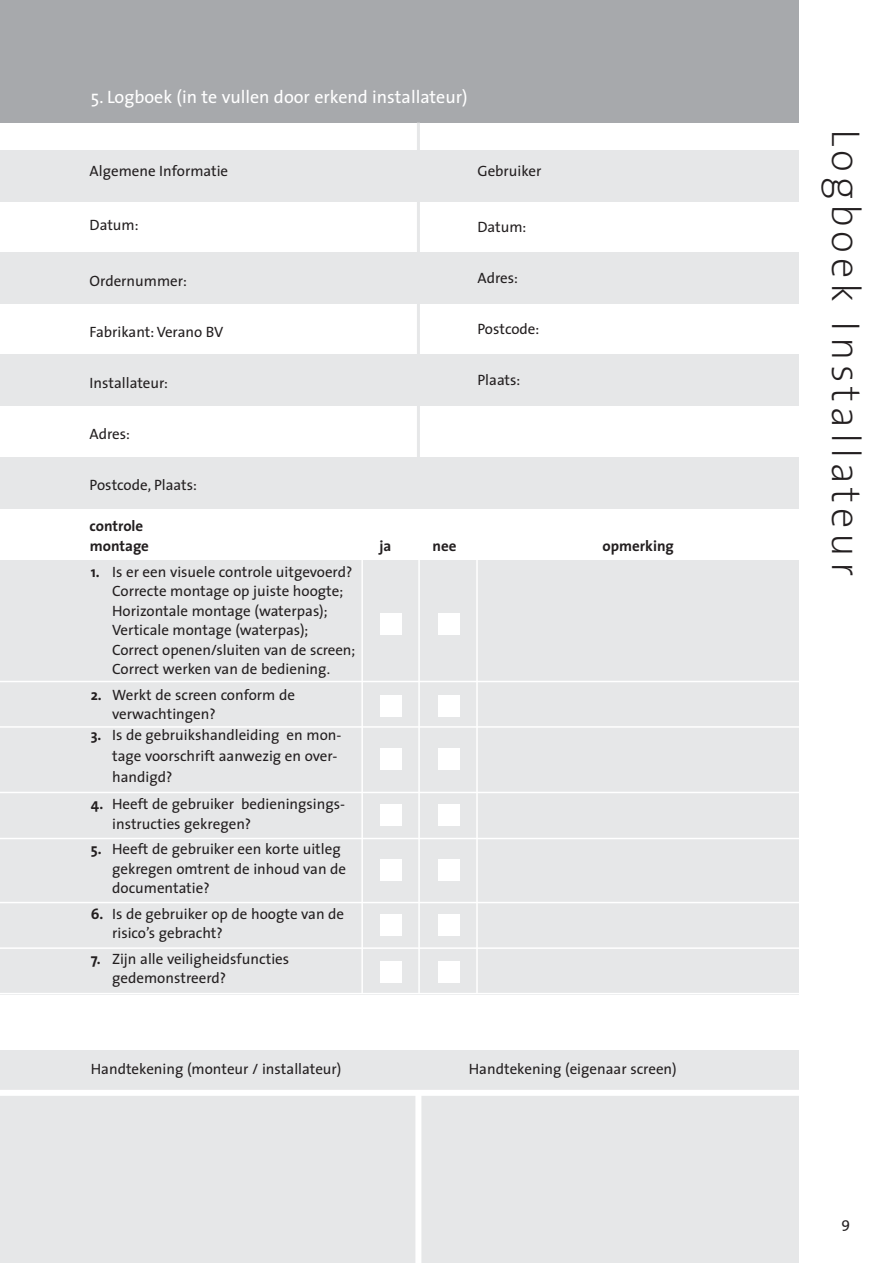
<style>
.page{position:relative;width:893px;height:1263px;background:#fff}
.page>*{position:absolute;margin:0;border:0;box-sizing:border-box;transform-origin:0 0}
.t1{font:200 40.5px "The Sans";letter-spacing:.12em;color:#231f20}
.t2{font:18px "The Sans";color:#fff}
.t3{font:15px/19.5px "The Sans";color:#231f20}
.t4{font:700 15px "The Sans";color:#231f20}
.s1{font-weight:700}
</style>
<div class="page">
<div style="left:0;top:1050px;width:893px;height:213px;background:#e6e7e8"></div>
<div style="left:0;top:355px;width:890px;height:51px;background:#e6e7e8"></div>
<div style="left:0;top:150px;width:893px;height:51px;background:#e6e7e8"></div>
<div style="left:0;top:252px;width:890px;height:51px;background:#e6e7e8"></div>
<div style="left:0;top:560px;width:893px;height:434px;background:#e6e7e8"></div>
<div style="left:0;top:458px;width:893px;height:51px;background:#e6e7e8"></div>
<div style="left:0;top:0;width:893px;height:123px;background:#a7a9ac"></div>
<hr style="left:417px;top:123px;width:3px;height:384px;background:#e6e7e8">
<hr style="left:361px;top:511px;width:2px;height:483px;background:#fff">
<hr style="left:476px;top:511px;width:2px;height:483px;background:#fff">
<hr style="left:418px;top:546px;width:2px;height:448px;background:#fff">
<hr style="left:0;top:681px;width:893px;height:1px;background:#fff">
<hr style="left:0;top:726px;width:893px;height:2px;background:#fff">
<hr style="left:0;top:792px;width:893px;height:1px;background:#fff">
<hr style="left:0;top:838px;width:893px;height:1px;background:#fff">
<hr style="left:0;top:902px;width:893px;height:1px;background:#fff">
<hr style="left:0;top:993px;width:893px;height:1px;background:#fff">
<hr style="left:0;top:947px;width:893px;height:2px;background:#fff">
<div style="left:381px;top:613px;width:21px;height:21px;background:#fff"></div>
<div style="left:438px;top:613px;width:21px;height:21px;background:#fff"></div>
<div style="left:381px;top:805px;width:21px;height:21px;background:#fff"></div>
<div style="left:438px;top:805px;width:21px;height:21px;background:#fff"></div>
<div style="left:381px;top:695px;width:21px;height:22px;background:#fff"></div>
<div style="left:438px;top:695px;width:21px;height:22px;background:#fff"></div>
<div style="left:381px;top:749px;width:21px;height:21px;background:#fff"></div>
<div style="left:438px;top:749px;width:21px;height:21px;background:#fff"></div>
<div style="left:381px;top:859px;width:21px;height:22px;background:#fff"></div>
<div style="left:438px;top:859px;width:21px;height:22px;background:#fff"></div>
<div style="left:381px;top:914px;width:21px;height:21px;background:#fff"></div>
<div style="left:381px;top:961px;width:21px;height:22px;background:#fff"></div>
<div style="left:438px;top:914px;width:21px;height:21px;background:#fff"></div>
<div style="left:438px;top:961px;width:21px;height:22px;background:#fff"></div>
<div style="left:415px;top:1091px;width:6px;height:172px;background:#fff"></div>
<div style="left:799px;top:0;width:94px;height:1263px;background:#fff"></div>
<div style="left:0;top:1090px;width:893px;height:6px;background:#fff"></div>
<p class="t2" style="left:91px;top:90px;width:378px">5. Logboek (in te vullen door erkend installateur)</p>
<p class="t3" style="left:90px;top:163px;width:140px">Algemene Informatie</p>
<p class="t3" style="left:90px;top:217px;width:51px">Datum:</p>
<p class="t3" style="left:90px;top:272px;width:99px">Ordernummer:</p>
<p class="t3" style="left:90px;top:323px;width:135px">Fabrikant: Verano BV</p>
<p class="t3" style="left:90px;top:374px;width:80px">Installateur:</p>
<p class="t3" style="left:90px;top:425px;width:42px">Adres:</p>
<p class="t3" style="left:90px;top:476px;width:109px">Postcode, Plaats:</p>
<p class="t4" style="left:90px;top:519px;width:55px">controle</p>
<p class="t4" style="left:90px;top:538px;width:61px">montage</p>
<p class="t4" style="left:379px;top:538px;width:13px">ja</p>
<p class="t4" style="left:433px;top:538px;width:25px">nee</p>
<p class="t3" style="left:112px;top:563px;width:245px;text-indent:-21px"><span class="s1">1.</span> Is er een visuele controle uitgevoerd?<br>Correcte montage op juiste hoogte; Horizontale montage (waterpas); Verticale montage (waterpas); Correct openen/sluiten van de screen; Correct werken van de bediening.</p>
<p class="t3" style="left:112px;top:686px;width:184px;text-indent:-21px"><span class="s1">2.</span> Werkt de screen conform de verwachtingen?</p>
<p class="t3" style="left:112px;top:726px;width:231px;line-height:21px;text-indent:-21px"><span class="s1">3.</span> Is de gebruikshandleiding en mon&shy;tage voorschrift aanwezig en over&shy;handigd?</p>
<p class="t3" style="left:112px;top:796px;width:234px;text-indent:-21px"><span class="s1">4.</span> Heeft de gebruiker bedieningsings&shy;instructies gekregen?</p>
<p class="t3" style="left:112px;top:841px;width:236px;text-indent:-21px"><span class="s1">5.</span> Heeft de gebruiker een korte uitleg gekregen omtrent de inhoud van de documentatie?</p>
<p class="t3" style="left:112px;top:905px;width:234px;text-indent:-21px"><span class="s1">6.</span> Is de gebruiker op de hoogte van de risico’s gebracht?</p>
<p class="t3" style="left:112px;top:950px;width:179px;text-indent:-21px"><span class="s1">7.</span> Zijn alle veiligheidsfuncties gedemonstreerd?</p>
<p class="t3" style="left:477px;top:163px;width:66px">Gebruiker</p>
<p class="t3" style="left:477px;top:218px;width:51px">Datum:</p>
<p class="t3" style="left:477px;top:269px;width:42px">Adres:</p>
<p class="t3" style="left:477px;top:320px;width:63px">Postcode:</p>
<p class="t3" style="left:477px;top:371px;width:45px">Plaats:</p>
<p class="t4" style="left:602px;top:539px;width:73px">opmerking</p>
<p class="t3" style="left:91px;top:1061px;width:252px">Handtekening (monteur / installateur)</p>
<p class="t3" style="left:469px;top:1061px;width:209px">Handtekening (eigenaar screen)</p>
<h1 class="t1" style="left:861px;top:129px;width:449px;rotate:90deg">Logboek Installateur</h1>
<p class="t3" style="left:841px;top:1214px;width:10px">9</p>
</div>
